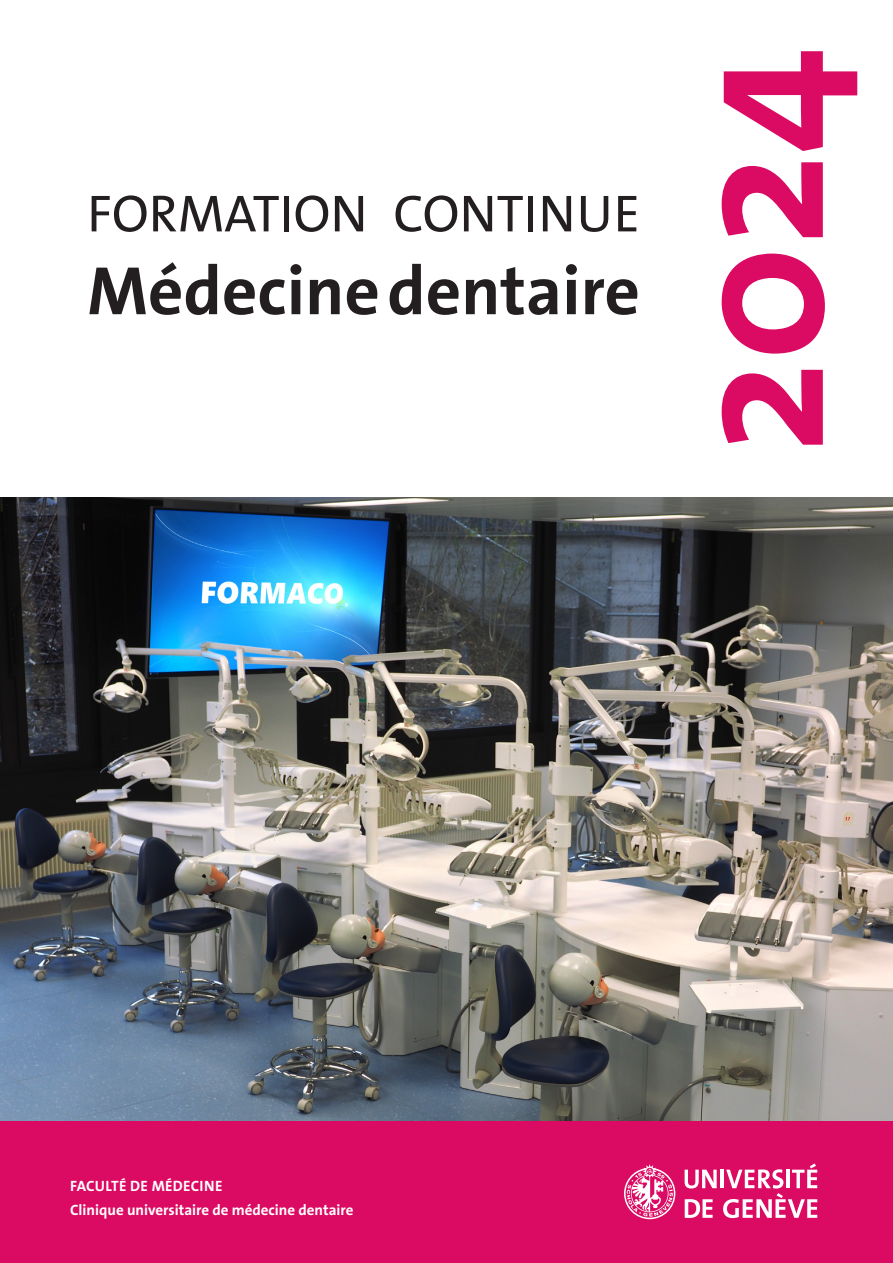
<style>
.page{position:relative;width:893px;height:1263px;background:#fff}
.page>*{position:absolute;margin:0;border:0;box-sizing:border-box;transform-origin:0 0}
.t1{font:700 190.5px "The Sans Os F";color:#db0a62}
.t2{font:700 69px "The Sans Os F";color:#231f20}
.t3{font:52.5px "The Sans Os F";color:#231f20}
.t4{font:700 15px "The Sans Os F";color:#fff}
.t5{font:700 15px "The Sans Os F";letter-spacing:.02em;color:#fff}
</style>
<div class="page">
<img style="left:0;top:498px;width:893px;height:623px">
<div style="left:0;top:1121px;width:893px;height:142px;background:#db0a62"></div>
<svg style="left:624px;top:1164px;width:51px;height:55px"></svg>
<svg style="left:685px;top:1170px;width:32px;height:18px"></svg>
<hr style="left:721px;top:1170px;width:3px;height:18px;background:#fff">
<svg style="left:685px;top:1199px;width:28px;height:19px"></svg>
<svg style="left:723px;top:1163px;width:94px;height:55px"></svg>
<p class="t3" style="left:87px;top:180px;width:554px">FORMATION CONTINUE</p>
<p class="t2" style="left:87px;top:247px;width:554px">Médecine dentaire</p>
<p class="t1" style="left:636px;top:453px;width:406px;rotate:-90deg">2024</p>
<p class="t5" style="left:70px;top:1176px;width:154px">FACULTÉ DE MÉDECINE</p>
<p class="t4" style="left:70px;top:1200px;width:285px">Clinique universitaire de médecine dentaire</p>
</div>
